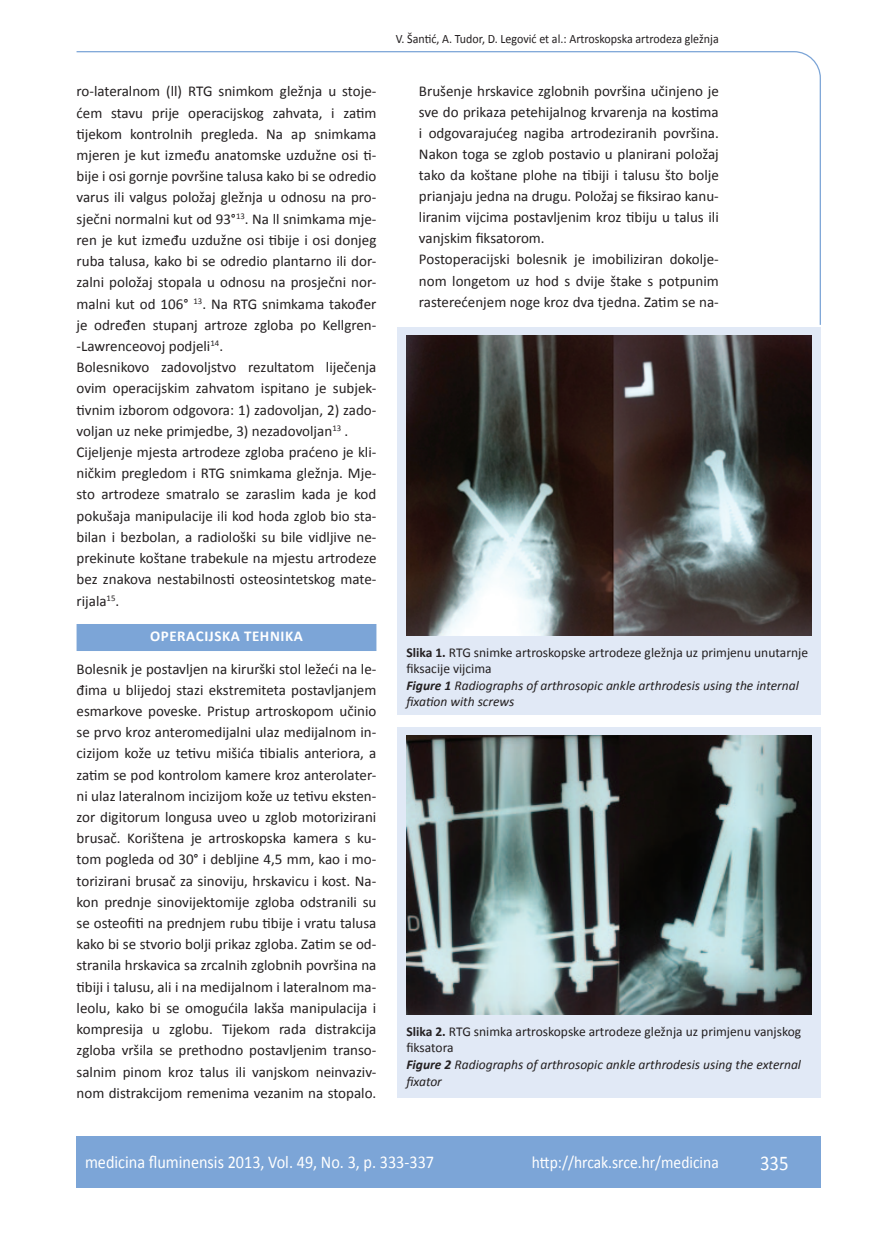
<style>
.page{position:relative;width:872px;height:1234px;background:#fff}
.page>*{position:absolute;margin:0;border:0;box-sizing:border-box;transform-origin:0 0}
.t1{font:21px "Calibri";color:#fff;scale:.9 1}
.t2{font:18px "Calibri";color:#fff;scale:.9 1}
.t3{font:17.25px "Calibri";color:#fff;scale:.9 1}
.t4{font:15px/21.1px "Calibri";color:#231f20}
.t5{font:700 15px "Calibri";letter-spacing:.04em;color:#fff}
.t6{font:italic 13.5px/16.5px "Calibri";color:#231f20}
.t7{font:13.5px/16.5px "Calibri";color:#231f20}
.t8{font:12.75px "Calibri";color:#231f20;scale:.94 1}
.s1{font-weight:700;font-style:normal}
.s2{font-style:normal}
.s3{font-weight:700}
.s4{font-weight:700;font-style:italic}
.s5{font-style:italic}
</style>
<div class="page">
<svg style="left:76px;top:51px;width:745px;height:274px"></svg>
<div style="left:77px;top:1135px;width:744px;height:51px;background:#7ca5d7"></div>
<div style="left:77px;top:624px;width:299px;height:27px;background:#7ca5d7"></div>
<div style="left:398px;top:327px;width:423px;height:387px;background:#e1e9f6"></div>
<img style="left:406px;top:335px;width:405px;height:300px">
<div style="left:398px;top:726px;width:423px;height:371px;background:#e1e9f6"></div>
<img style="left:406px;top:735px;width:405px;height:279px">
<p class="t4" style="left:77px;top:80px;width:301px">ro-lateralnom (ll) RTG snimkom gležnja u stoje&shy;ćem stavu prije operacijskog zahvata, i zatim tijekom kontrolnih pregleda. Na ap snimkama mjeren je kut između anatomske uzdužne osi ti&shy;bije i osi gornje površine talusa kako bi se odredio varus ili valgus položaj gležnja u odnosu na pro&shy;sječni normalni kut od 93°<sup>13</sup>. Na ll snimkama mje&shy;ren je kut između uzdužne osi tibije i osi donjeg ruba talusa, kako bi se odredio plantarno ili dor&shy;zalni položaj stopala u odnosu na prosječni nor&shy;malni kut od 106° <sup>13</sup>. Na RTG snimkama također je određen stupanj artroze zgloba po Kellgren--Lawrenceovoj podjeli<sup>14</sup>.<br>Bolesnikovo zadovoljstvo rezultatom liječenja ovim operacijskim zahvatom ispitano je subjek&shy;tivnim izborom odgovora: 1) zadovoljan, 2) zado&shy;voljan uz neke primjedbe, 3) nezadovoljan<sup>13</sup> .<br>Cijeljenje mjesta artrodeze zgloba praćeno je kli&shy;ničkim pregledom i RTG snimkama gležnja. Mje&shy;sto artrodeze smatralo se zaraslim kada je kod pokušaja manipulacije ili kod hoda zglob bio sta&shy;bilan i bezbolan, a radiološki su bile vidljive ne&shy;prekinute koštane trabekule na mjestu artrodeze bez znakova nestabilnosti osteosintetskog mate&shy;rijala<sup>15</sup>.</p>
<p class="t5" style="left:150px;top:627px;width:74px">OPERACIJSKA</p>
<p class="t5" style="left:244px;top:627px;width:35px">TEHNIKA</p>
<p class="t4" style="left:77px;top:657px;width:301px;text-align:justify">Bolesnik je postavljen na kirurški stol ležeći na le&shy;đima u blijedoj stazi ekstremiteta postavljanjem esmarkove poveske. Pristup artroskopom učinio se prvo kroz anteromedijalni ulaz medijalnom in&shy;cizijom kože uz tetivu mišića tibialis anteriora, a zatim se pod kontrolom kamere kroz anterolater&shy;ni ulaz lateralnom incizijom kože uz tetivu eksten&shy;zor digitorum longusa uveo u zglob motorizirani brusač. Korištena je artroskopska kamera s ku&shy;tom pogleda od 30° i debljine 4,5 mm, kao i mo&shy;torizirani brusač za sinoviju, hrskavicu i kost. Na&shy;kon prednje sinovijektomije zgloba odstranili su se osteofiti na prednjem rubu tibije i vratu talusa kako bi se stvorio bolji prikaz zgloba. Zatim se od&shy;stranila hrskavica sa zrcalnih zglobnih površina na tibiji i talusu, ali i na medijalnom i lateralnom ma&shy;leolu, kako bi se omogućila lakša manipulacija i kompresija u zglobu. Tijekom rada distrakcija zgloba vršila se prethodno postavljenim transo&shy;salnim pinom kroz talus ili vanjskom neinvaziv&shy;nom distrakcijom remenima vezanim na stopalo.</p>
<p class="t8" style="left:396px;top:30px;width:345px">V. Šantić, A. Tudor, D. Legović et al.: Artroskopska artrodeza gležnja</p>
<p class="t4" style="left:419px;top:80px;width:301px">Brušenje hrskavice zglobnih površina učinjeno je sve do prikaza petehijalnog krvarenja na kostima i odgovarajućeg nagiba artrodeziranih površina.<br>Nakon toga se zglob postavio u planirani položaj tako da koštane plohe na tibiji i talusu što bolje prianjaju jedna na drugu. Položaj se fiksirao kanu&shy;liranim vijcima postavljenim kroz tibiju u talus ili vanjskim fiksatorom.<br>Postoperacijski bolesnik je imobiliziran dokolje&shy;nom longetom uz hod s dvije štake s potpunim rasterećenjem noge kroz dva tjedna. Zatim se na-</p>
<p class="t6" style="left:406px;top:643px;width:403px"><span class="s1">SLIKA 1.</span> <span class="s2">RTG snimke artroskopske artrodeze gležnja uz primjenu unutarnje fiksacije vijcima<br></span><span class="s3">Figure 1</span> Radiographs of arthrosopic ankle arthrodesis using the internal fixation with screws</p>
<p class="t7" style="left:406px;top:1022px;width:396px"><span class="s3">SLIKA 2.</span> RTG snimka artroskopske artrodeze gležnja uz primjenu vanjskog fiksatora<br><span class="s4">Figure 2</span> <span class="s5">Radiographs of arthrosopic ankle arthrodesis using the external fixator</span></p>
<p class="t2" style="left:85px;top:1150px;width:389px">medicina fluminensis 2013, Vol. 49, No. 3, p. 333-337</p>
<p class="t3" style="left:532px;top:1151px;width:209px">http://hrcak.srce.hr/medicina</p>
<h1 class="t1" style="left:760px;top:1149px;width:33px">335</h1>
</div>
